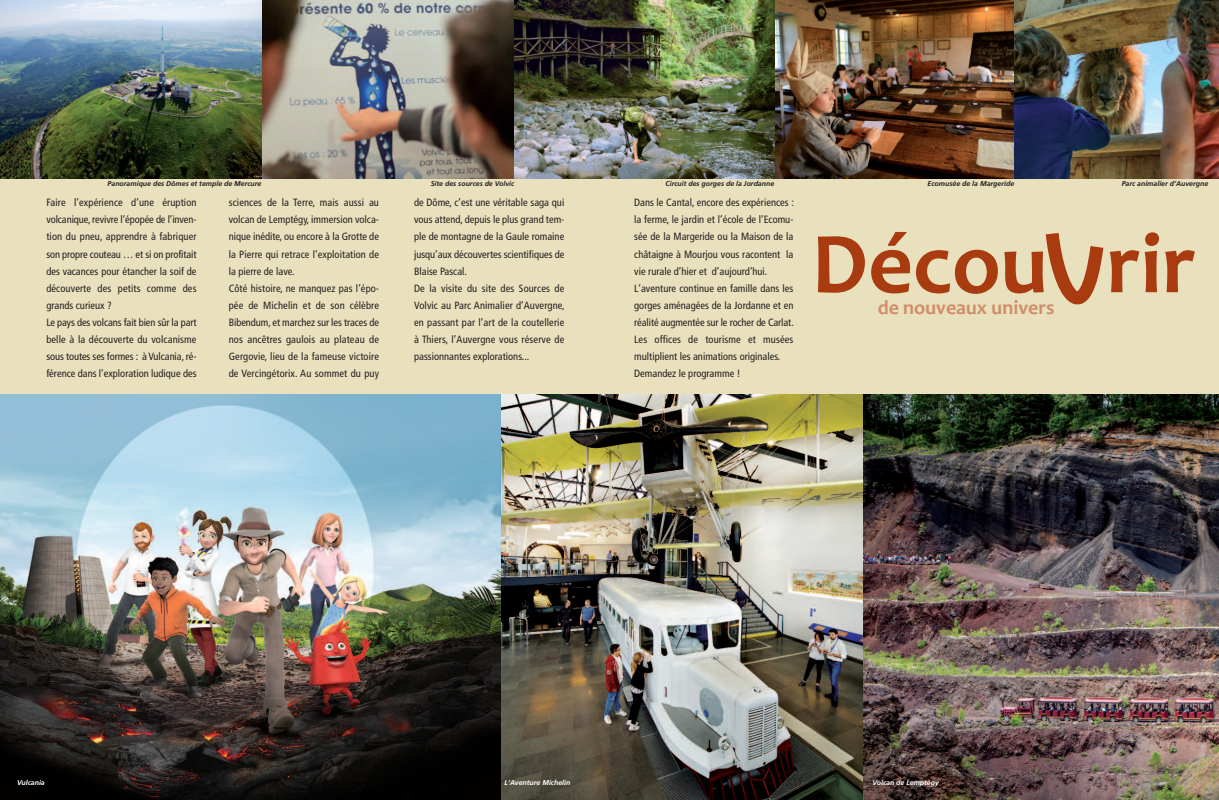
<style>
.page{position:relative;width:1219px;height:800px;background:#fff}
.page>*{position:absolute;margin:0;border:0;box-sizing:border-box;transform-origin:0 0}
.t1{font:700 87.5px "Candara";color:#a93b10}
.t2{font:700 20px "Candara";color:#d18d6a}
.t3{font:condensed 10.5px/17px "Frutiger";color:#231f20}
.t4{font:italic 700 7px "Frutiger";color:#231f20}
.t5{font:italic 700 7px "Frutiger";color:#fff}
</style>
<div class="page">
<div style="left:0;top:0;width:1219px;height:799px;background:#e9e1bd"></div>
<img style="left:262px;top:0;width:957px;height:179px">
<img style="left:497px;top:394px;width:369px;height:405px">
<img style="left:0;top:395px;width:501px;height:404px">
<img style="left:863px;top:395px;width:356px;height:404px">
<img style="left:0;top:0;width:262px;height:179px">
<svg style="left:1045px;top:233px;width:59px;height:72px"></svg>
<p class="t4" style="left:108px;top:180px;width:155px">Panoramique des Dômes et temple de Mercure</p>
<p class="t4" style="left:431px;top:180px;width:85px">Site des sources de Volvic</p>
<p class="t4" style="left:665px;top:180px;width:110px">Circuit des gorges de la Jordanne</p>
<p class="t4" style="left:928px;top:180px;width:88px">Ecomusée de la Margeride</p>
<p class="t4" style="left:1122px;top:180px;width:88px">Parc animalier d’Auvergne</p>
<p class="t3" style="left:46px;top:195px;width:152px">Faire l’expérience d’une éruption volcanique, revivre l’épopée de l’inven&shy;tion du pneu, apprendre à fabriquer son propre couteau … et si on profitait des vacances pour étancher la soif de découverte des petits comme des grands curieux ?<br>Le pays des volcans fait bien sûr la part belle à la découverte du volcanisme sous toutes ses formes : à Vulcania, ré&shy;férence dans l’exploration ludique des</p>
<p class="t3" style="left:414px;top:195px;width:152px">de Dôme, c’est une véritable saga qui vous attend, depuis le plus grand tem&shy;ple de montagne de la Gaule romaine jusqu’aux découvertes scientifiques de Blaise Pascal.<br>De la visite du site des Sources de Volvic au Parc Animalier d’Auvergne, en passant par l’art de la coutellerie à Thiers, l’Auvergne vous réserve de passionnantes explorations...</p>
<p class="t3" style="left:229px;top:195px;width:152px">sciences de la Terre, mais aussi au volcan de Lemptégy, immersion volca&shy;nique inédite, ou encore à la Grotte de la Pierre qui retrace l’exploitation de la pierre de lave.<br>Côté histoire, ne manquez pas l’épo&shy;pée de Michelin et de son célèbre Bibendum, et marchez sur les traces de nos ancêtres gaulois au plateau de Gergovie, lieu de la fameuse victoire de Vercingétorix. Au sommet du puy</p>
<p class="t3" style="left:634px;top:195px;width:161px">Dans le Cantal, encore des expériences : la ferme, le jardin et l’école de l’Ecomu&shy;sée de la Margeride ou la Maison de la châtaigne à Mourjou vous racontent la vie rurale d’hier et d’aujourd’hui.<br>L’aventure continue en famille dans les gorges aménagées de la Jordanne et en réalité augmentée sur le rocher de Carlat.<br>Les offices de tourisme et musées multiplient les animations originales.<br>Demandez le programme !</p>
<h1 class="t1" style="left:812px;top:209px;width:385px">Décou rir</h1>
<h2 class="t2" style="left:878px;top:295px;width:178px">de nouveaux univers</h2>
<p class="t5" style="left:17px;top:780px;width:29px">Vulcania</p>
<p class="t5" style="left:505px;top:780px;width:67px">L’Aventure Michelin</p>
<p class="t5" style="left:872px;top:780px;width:68px">Volcan de Lemptégy</p>
</div>
